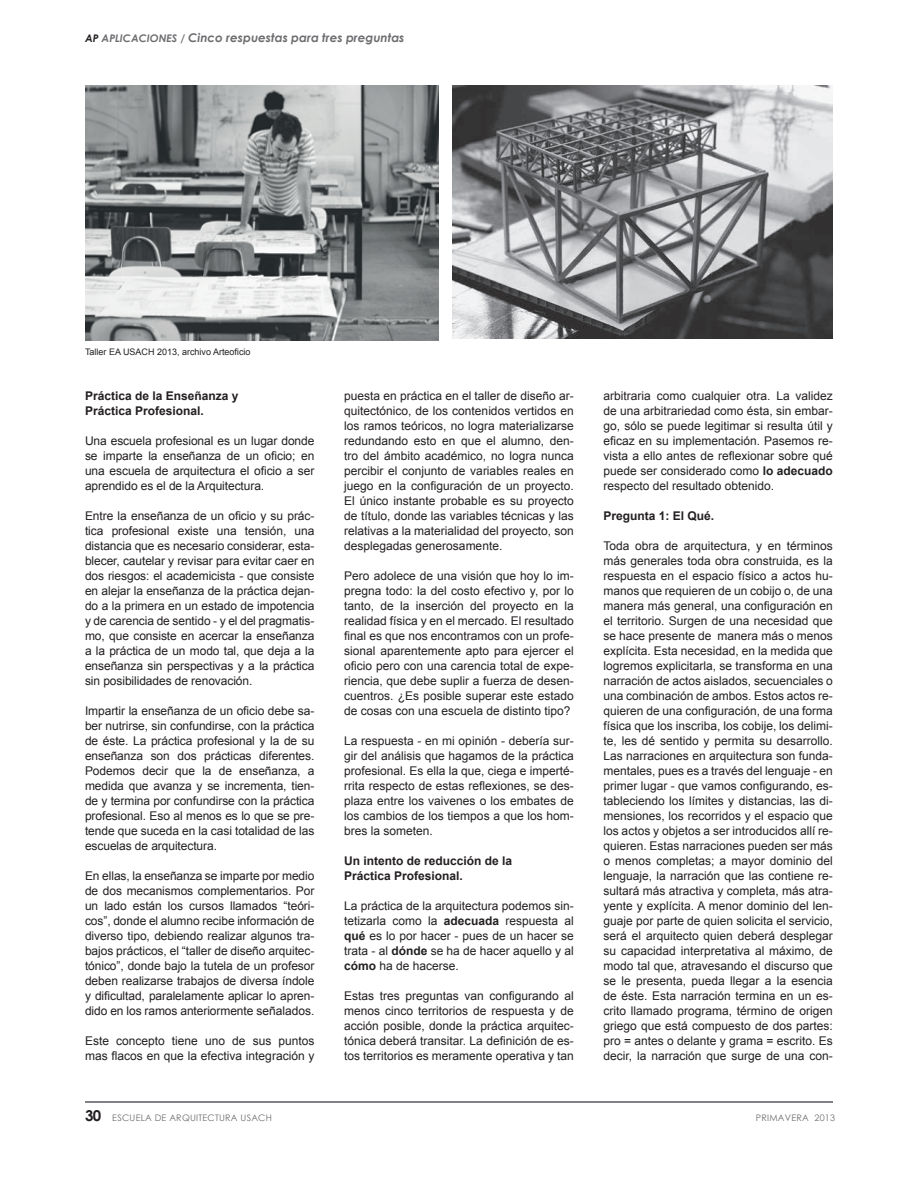
<style>
.page{position:relative;width:918px;height:1188px;background:#fff}
.page>*{position:absolute;margin:0;border:0;box-sizing:border-box;transform-origin:0 0}
.t1{font:12px/15px "Arial";color:#231f20;text-align:justify}
.t2{font:700 12px/15px "Arial";color:#231f20}
.t3{font:italic 700 12px "Century Gothic";color:#6c6d70}
.t4{font:9px "Century Gothic";letter-spacing:.025em;color:#6c6d70}
.t5{font:9px "Arial";color:#231f20}
.s1{font-size:10.5px;color:#231f20}
.s2{font-size:10.5px}
.s3{font-weight:700}
.s4{font-weight:700;font-size:15px;color:#231f20}
</style>
<div class="page">
<hr style="left:85px;top:1101px;width:748px;height:2px;background:#808285">
<img style="left:453px;top:85px;width:380px;height:254px">
<img style="left:85px;top:85px;width:354px;height:255px">
<p class="t3" style="left:85px;top:29px;width:321px"><span class="s1">AP</span> <span class="s2">APLICACIONES /</span> Cinco respuestas para tres preguntas</p>
<p class="t5" style="left:85px;top:346px;width:167px">Taller EA USACH 2013, archivo Arteoficio</p>
<p class="t2" style="left:85px;top:389px;width:155px">Práctica de la Enseñanza y<br>Práctica Profesional.</p>
<p class="t1" style="left:85px;top:433px;width:231px">Una escuela profesional es un lugar donde se imparte la enseñanza de un oficio; en una escuela de arquitectura el oficio a ser aprendido es el de la Arquitectura.</p>
<p class="t1" style="left:85px;top:508px;width:231px">Entre la enseñanza de un oficio y su prác&shy;tica profesional existe una tensión, una distancia que es necesario considerar, esta&shy;blecer, cautelar y revisar para evitar caer en dos riesgos: el academicista - que consiste en alejar la enseñanza de la práctica dejan&shy;do a la primera en un estado de impotencia y de carencia de sentido - y el del pragmatis&shy;mo, que consiste en acercar la enseñanza a la práctica de un modo tal, que deja a la enseñanza sin perspectivas y a la práctica sin posibilidades de renovación.</p>
<p class="t1" style="left:85px;top:703px;width:231px">Impartir la enseñanza de un oficio debe sa&shy;ber nutrirse, sin confundirse, con la práctica de éste. La práctica profesional y la de su enseñanza son dos prácticas diferentes.<br>Podemos decir que la de enseñanza, a medida que avanza y se incrementa, tien&shy;de y termina por confundirse con la práctica profesional. Eso al menos es lo que se pre&shy;tende que suceda en la casi totalidad de las escuelas de arquitectura.</p>
<p class="t1" style="left:85px;top:868px;width:231px">En ellas, la enseñanza se imparte por medio de dos mecanismos complementarios. Por un lado están los cursos llamados “teóri&shy;cos”, donde el alumno recibe información de diverso tipo, debiendo realizar algunos tra&shy;bajos prácticos, el “taller de diseño arquitec&shy;tónico”, donde bajo la tutela de un profesor deben realizarse trabajos de diversa índole y dificultad, paralelamente aplicar lo apren&shy;dido en los ramos anteriormente señalados.</p>
<p class="t1" style="left:85px;top:1033px;width:231px">Este concepto tiene uno de sus puntos mas flacos en que la efectiva integración y</p>
<p class="t1" style="left:344px;top:388px;width:231px">puesta en práctica en el taller de diseño ar&shy;quitectónico, de los contenidos vertidos en los ramos teóricos, no logra materializarse redundando esto en que el alumno, den&shy;tro del ámbito académico, no logra nunca percibir el conjunto de variables reales en juego en la configuración de un proyecto.<br>El único instante probable es su proyecto de título, donde las variables técnicas y las relativas a la materialidad del proyecto, son desplegadas generosamente.</p>
<p class="t1" style="left:344px;top:568px;width:231px">Pero adolece de una visión que hoy lo im&shy;pregna todo: la del costo efectivo y, por lo tanto, de la inserción del proyecto en la realidad física y en el mercado. El resultado final es que nos encontramos con un profe&shy;sional aparentemente apto para ejercer el oficio pero con una carencia total de expe&shy;riencia, que debe suplir a fuerza de desen&shy;cuentros. ¿Es posible superar este estado de cosas con una escuela de distinto tipo?</p>
<p class="t1" style="left:344px;top:733px;width:231px">La respuesta - en mi opinión - debería sur&shy;gir del análisis que hagamos de la práctica profesional. Es ella la que, ciega e imperté&shy;rrita respecto de estas reflexiones, se des&shy;plaza entre los vaivenes o los embates de los cambios de los tiempos a que los hom&shy;bres la someten.</p>
<p class="t2" style="left:344px;top:854px;width:170px">Un intento de reducción de la<br>Práctica Profesional.</p>
<p class="t1" style="left:344px;top:898px;width:231px">La práctica de la arquitectura podemos sin&shy;tetizarla como la <span class="s3">adecuada</span> respuesta al <span class="s3">qué</span> es lo por hacer - pues de un hacer se trata - al <span class="s3">dónde</span> se ha de hacer aquello y al <span class="s3">cómo</span> ha de hacerse.</p>
<p class="t1" style="left:344px;top:988px;width:231px">Estas tres preguntas van configurando al menos cinco territorios de respuesta y de acción posible, donde la práctica arquitec&shy;tónica deberá transitar. La definición de es&shy;tos territorios es meramente operativa y tan</p>
<p class="t1" style="left:603px;top:388px;width:231px">arbitraria como cualquier otra. La validez de una arbitrariedad como ésta, sin embar&shy;go, sólo se puede legitimar si resulta útil y eficaz en su implementación. Pasemos re&shy;vista a ello antes de reflexionar sobre qué puede ser considerado como <span class="s3">lo adecuado </span>respecto del resultado obtenido.</p>
<p class="t2" style="left:603px;top:509px;width:112px">Pregunta 1: El Qué.</p>
<p class="t1" style="left:603px;top:538px;width:231px">Toda obra de arquitectura, y en términos más generales toda obra construida, es la respuesta en el espacio físico a actos hu&shy;manos que requieren de un cobijo o, de una manera más general, una configuración en el territorio. Surgen de una necesidad que se hace presente de manera más o menos explícita. Esta necesidad, en la medida que logremos explicitarla, se transforma en una narración de actos aislados, secuenciales o una combinación de ambos. Estos actos re&shy;quieren de una configuración, de una forma física que los inscriba, los cobije, los delimi&shy;te, les dé sentido y permita su desarrollo.<br>Las narraciones en arquitectura son funda&shy;mentales, pues es a través del lenguaje - en primer lugar - que vamos configurando, es&shy;tableciendo los límites y distancias, las di&shy;mensiones, los recorridos y el espacio que los actos y objetos a ser introducidos allí re&shy;quieren. Estas narraciones pueden ser más o menos completas; a mayor dominio del lenguaje, la narración que las contiene re&shy;sultará más atractiva y completa, más atra&shy;yente y explícita. A menor dominio del len&shy;guaje por parte de quien solicita el servicio, será el arquitecto quien deberá desplegar su capacidad interpretativa al máximo, de modo tal que, atravesando el discurso que se le presenta, pueda llegar a la esencia de éste. Esta narración termina en un es&shy;crito llamado programa, término de origen griego que está compuesto de dos partes: pro = antes o delante y grama = escrito. Es decir, la narración que surge de una con-</p>
<p class="t4" style="left:85px;top:1112px;width:188px"><span class="s4">30</span> ESCUELA DE ARQUITECTURA USACH</p>
<p class="t4" style="left:756px;top:1112px;width:81px">PRIMAVERA 2013</p>
</div>
